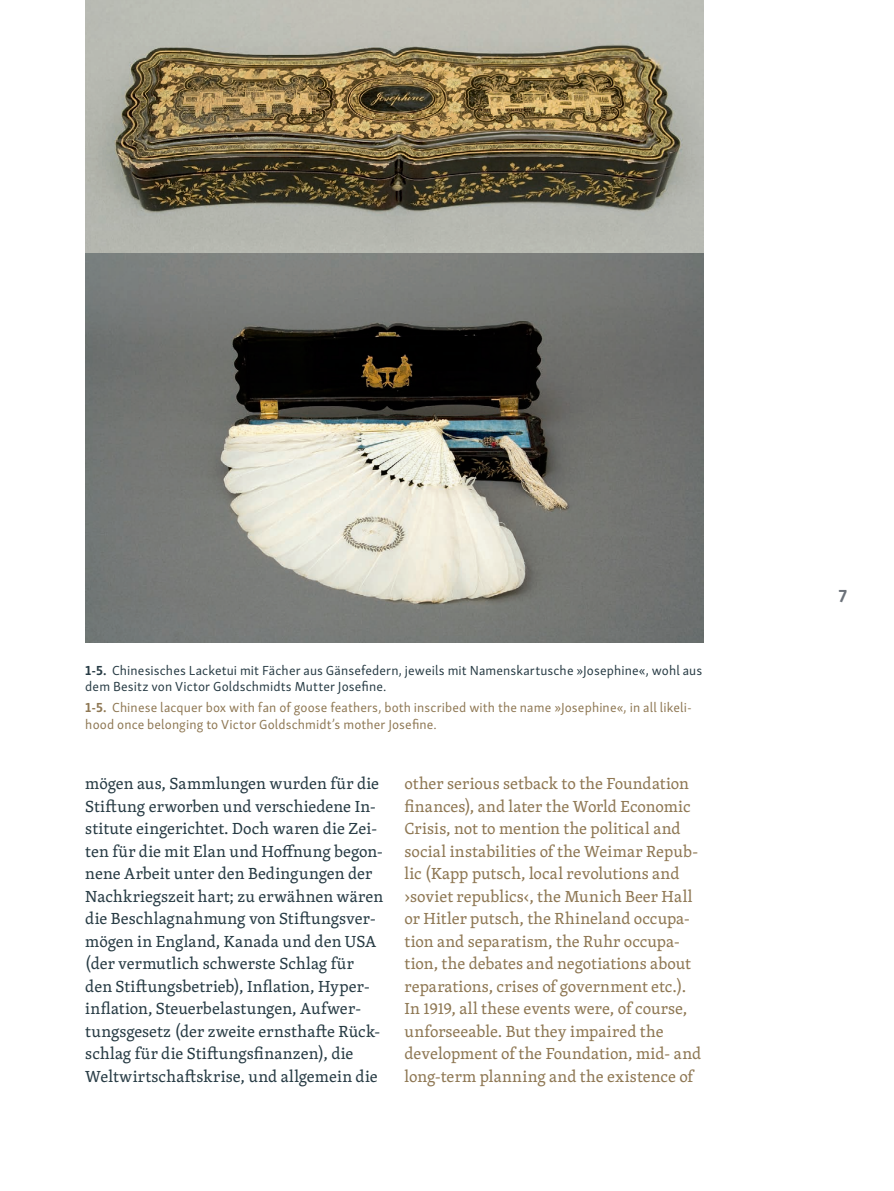
<style>
.page{position:relative;width:894px;height:1191px;background:#fff}
.page>*{position:absolute;margin:0;border:0;box-sizing:border-box;transform-origin:0 0}
.t1{font:700 18px "Skolar Sans Latn";color:#6b7179}
.t2{font:16.5px/22.5px "Skolar Latin";color:#8e7753}
.t3{font:16.5px/22.5px "Skolar Latin";letter-spacing:.005em;color:#273b44}
.t4{font:13.5px/16.5px "Skolar Sans Latn";letter-spacing:.01em;color:#8e7753}
.t5{font:13.5px/16.5px "Skolar Sans Latn";letter-spacing:.01em;color:#273b44}
.s1{font-weight:700}
</style>
<div class="page">
<img style="left:85px;top:0;width:617px;height:642px">
<p class="t5" style="left:85px;top:661px;width:618px"><span class="s1">1-5.</span> Chinesisches Lacketui mit Fächer aus Gänsefedern, jeweils mit Namenskartusche »Josephine«, wohl aus dem Besitz von Victor Goldschmidts Mutter Josefine.</p>
<p class="t4" style="left:85px;top:698px;width:608px"><span class="s1">1-5.</span> Chinese lacquer box with fan of goose feathers, both inscribed with the name »Josephine«, in all likeli&shy;hood once belonging to Victor Goldschmidt’s mother Josefine.</p>
<p class="t3" style="left:85px;top:772px;width:299px">mögen aus, Sammlungen wurden für die Stiftung erworben und verschiedene In&shy;stitute eingerichtet. Doch waren die Zei&shy;ten für die mit Elan und Hoffnung begon&shy;nene Arbeit unter den Bedingungen der Nachkriegszeit hart; zu erwähnen wären die Beschlagnahmung von Stiftungsver&shy;mögen in England, Kanada und den USA (der vermutlich schwerste Schlag für den Stiftungsbetrieb), Inflation, Hyper&shy;inflation, Steuerbelastungen, Aufwer&shy;tungsgesetz (der zweite ernsthafte Rück&shy;schlag für die Stiftungsfinanzen), die Weltwirtschaftskrise, und allgemein die</p>
<p class="t2" style="left:404px;top:772px;width:298px">other serious setback to the Foundation finances), and later the World Economic Crisis, not to mention the political and social instabilities of the Weimar Repub&shy;lic (Kapp putsch, local revolutions and ›soviet republics‹, the Munich Beer Hall or Hitler putsch, the Rhineland occupa&shy;tion and separatism, the Ruhr occupa&shy;tion, the debates and negotiations about reparations, crises of government etc.).<br>In 1919, all these events were, of course, unforseeable. But they impaired the development of the Foundation, mid- and long-term planning and the existence of</p>
<p class="t1" style="left:838px;top:581px;width:10px">7</p>
</div>
